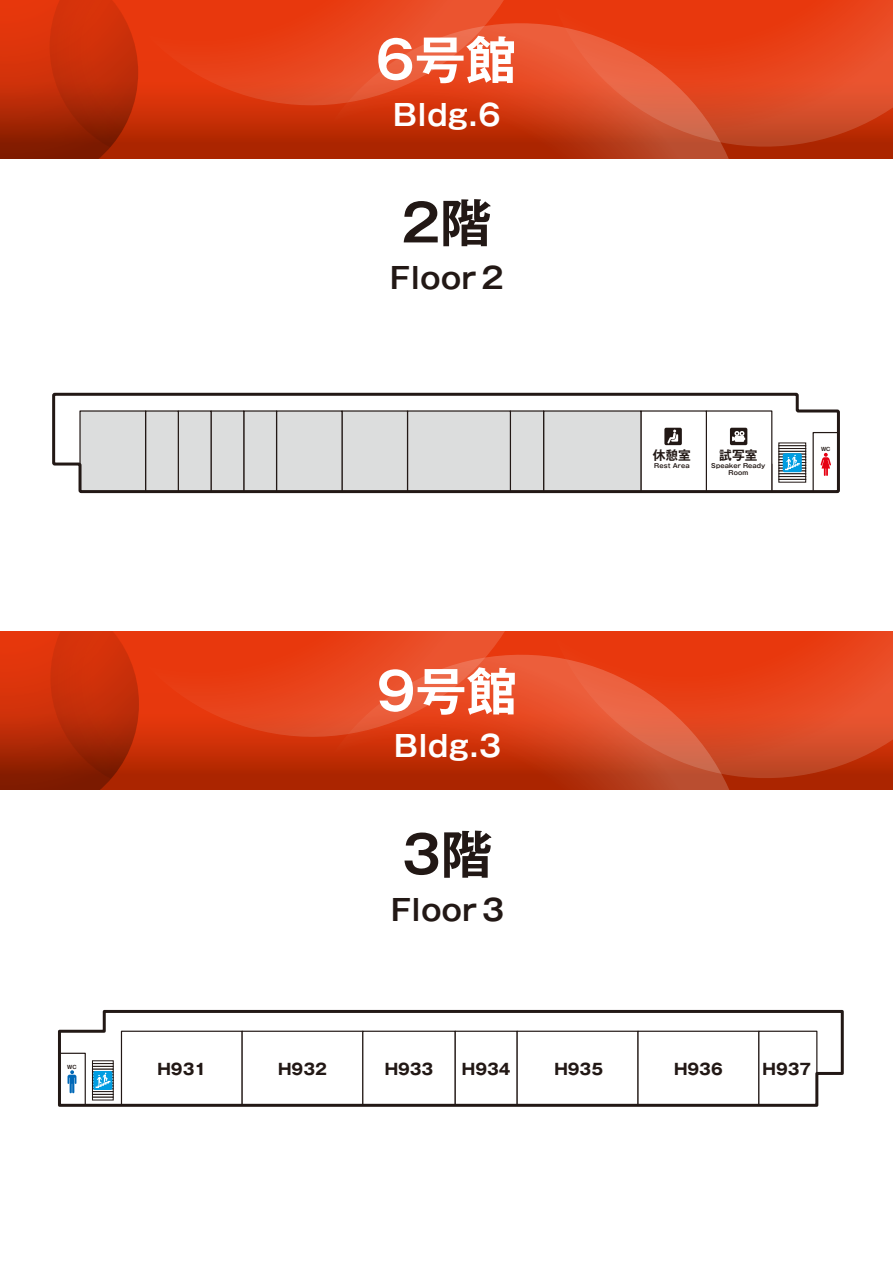
<style>
.page{position:relative;width:893px;height:1263px;background:#fff}
.page>*{position:absolute;margin:0;border:0;box-sizing:border-box;transform-origin:0 0}
.t1{font:700 51.15px "Gothic MB101 Pro De";color:#fff}
.t2{font:700 51.15px "Gothic MB101 Pro De";color:#221815}
.t3{font:700 29.25px "Gothic MB101 Pro De";letter-spacing:.02em;color:#fff}
.t4{font:700 29.25px "Gothic MB101 Pro De";letter-spacing:.02em;color:#221815}
.t5{font:700 15.45px "Gothic MB101 Pro";color:#221815}
.t6{font:700 12.75px "Gothic MB101 Pro De";color:#221815}
.t7{font:700 6.15px/6.9px "Gothic MB101 Pro De";letter-spacing:.02em;color:#221815;text-align:center}
.t8{font:700 5.25px "Gothic MB101 Pro De";color:#221815}
</style>
<div class="page">
<svg style="left:138px;top:105px;width:755px;height:53px;background:#b82902"></svg>
<svg style="left:0;top:0;width:138px;height:158px;background:#b62a06"></svg>
<svg style="left:83px;top:0;width:454px;height:105px;background:#e03a11"></svg>
<svg style="left:537px;top:0;width:356px;height:147px;background:#df421b"></svg>
<svg style="left:292px;top:23px;width:456px;height:135px;background:#d7441f"></svg>
<svg style="left:52px;top:392px;width:788px;height:102px"></svg>
<svg style="left:139px;top:737px;width:754px;height:53px;background:#b82902"></svg>
<svg style="left:1px;top:631px;width:138px;height:159px;background:#b62a06"></svg>
<svg style="left:84px;top:631px;width:454px;height:106px;background:#e03a11"></svg>
<svg style="left:538px;top:631px;width:355px;height:147px;background:#df421b"></svg>
<svg style="left:293px;top:655px;width:456px;height:135px;background:#d7441f"></svg>
<svg style="left:58px;top:1009px;width:786px;height:98px"></svg>
<div style="left:779px;top:443px;width:27px;height:3px;background:#fff;border:1px solid #221815"></div>
<hr style="left:779px;top:446px;width:27px;height:3px;background:#fff">
<div style="left:779px;top:448px;width:27px;height:3px;background:#fff;border:1px solid #221815"></div>
<div style="left:779px;top:451px;width:27px;height:3px;background:#fff;border:1px solid #221815"></div>
<div style="left:779px;top:454px;width:27px;height:3px;background:#fff;border:1px solid #221815"></div>
<div style="left:779px;top:457px;width:27px;height:3px;background:#fff;border:1px solid #221815"></div>
<hr style="left:779px;top:460px;width:27px;height:3px;background:#fff">
<div style="left:779px;top:462px;width:27px;height:3px;background:#fff;border:1px solid #221815"></div>
<div style="left:779px;top:465px;width:27px;height:3px;background:#fff;border:1px solid #221815"></div>
<div style="left:779px;top:468px;width:27px;height:3px;background:#fff;border:1px solid #221815"></div>
<div style="left:779px;top:471px;width:27px;height:3px;background:#fff;border:1px solid #221815"></div>
<hr style="left:779px;top:474px;width:27px;height:3px;background:#fff">
<div style="left:779px;top:476px;width:27px;height:3px;background:#fff;border:1px solid #221815"></div>
<div style="left:779px;top:479px;width:27px;height:3px;background:#fff;border:1px solid #221815"></div>
<svg style="left:92px;top:1060px;width:21px;height:3px"></svg>
<div style="left:92px;top:1063px;width:21px;height:3px;background:#fff;border:1px solid #221815"></div>
<div style="left:92px;top:1066px;width:21px;height:3px;background:#fff;border:1px solid #221815"></div>
<hr style="left:92px;top:1069px;width:21px;height:3px;background:#fff">
<div style="left:92px;top:1072px;width:21px;height:3px;background:#fff;border:1px solid #221815"></div>
<div style="left:92px;top:1077px;width:21px;height:3px;background:#fff;border:1px solid #221815"></div>
<div style="left:92px;top:1080px;width:21px;height:3px;background:#fff;border:1px solid #221815"></div>
<div style="left:92px;top:1083px;width:21px;height:3px;background:#fff;border:1px solid #221815"></div>
<div style="left:92px;top:1086px;width:21px;height:3px;background:#fff;border:1px solid #221815"></div>
<hr style="left:92px;top:1089px;width:21px;height:3px;background:#fff">
<div style="left:92px;top:1091px;width:21px;height:3px;background:#fff;border:1px solid #221815"></div>
<div style="left:92px;top:1094px;width:21px;height:3px;background:#fff;border:1px solid #221815"></div>
<div style="left:92px;top:1097px;width:21px;height:3px;background:#fff;border:1px solid #221815"></div>
<div style="left:93px;top:1071px;width:19px;height:19px;background:#009de1;border-radius:2px"></div>
<svg style="left:96px;top:1072px;width:14px;height:16px"></svg>
<div style="left:783px;top:453px;width:19px;height:19px;background:#009de1;border-radius:2px"></div>
<svg style="left:785px;top:455px;width:15px;height:15px"></svg>
<h1 class="t1" style="left:376px;top:17px;width:142px">6号館</h1>
<h2 class="t3" style="left:393px;top:90px;width:109px">Bldg.6</h2>
<h1 class="t2" style="left:401px;top:180px;width:91px">2階</h1>
<h2 class="t4" style="left:390px;top:254px;width:115px">Floor 2</h2>
<p class="t6" style="left:653px;top:444px;width:40px">休憩室</p>
<p class="t7" style="left:654px;top:462px;width:37px">Rest Area</p>
<p class="t6" style="left:719px;top:444px;width:40px">試写室</p>
<p class="t7" style="left:711px;top:462px;width:56px">Speaker Ready<br>Room</p>
<p class="t8" style="left:821px;top:445px;width:11px">WC</p>
<h1 class="t1" style="left:377px;top:649px;width:142px">9号館</h1>
<h2 class="t3" style="left:394px;top:722px;width:109px">Bldg.3</h2>
<h1 class="t2" style="left:402px;top:812px;width:91px">3階</h1>
<h2 class="t4" style="left:391px;top:885px;width:115px">Floor 3</h2>
<p class="t8" style="left:67px;top:1062px;width:11px">WC</p>
<p class="t5" style="left:158px;top:1056px;width:50px">H931</p>
<p class="t5" style="left:278px;top:1056px;width:50px">H932</p>
<p class="t5" style="left:385px;top:1056px;width:50px">H933</p>
<p class="t5" style="left:462px;top:1056px;width:50px">H934</p>
<p class="t5" style="left:554px;top:1056px;width:50px">H935</p>
<p class="t5" style="left:674px;top:1056px;width:50px">H936</p>
<p class="t5" style="left:763px;top:1056px;width:50px">H937</p>
</div>
